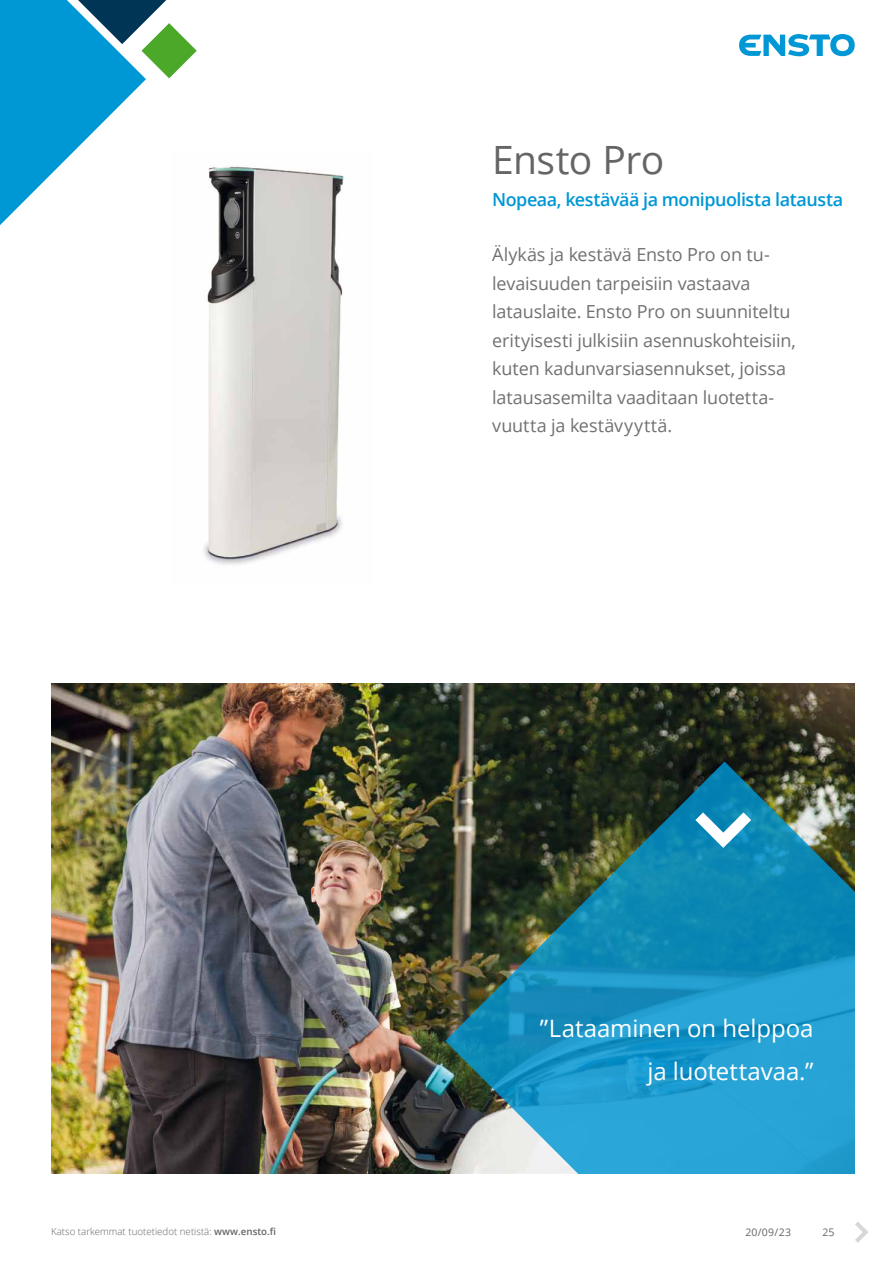
<style>
.page{position:relative;width:893px;height:1263px;background:#fff}
.page>*{position:absolute;margin:0;border:0;box-sizing:border-box;transform-origin:0 0}
.t1{font:39px "Open Sans";letter-spacing:-.015em;color:#646567}
.t2{font:24px/43.5px "Open Sans";letter-spacing:-.005em;color:#fff;text-align:right}
.t3{font:18px/28.5px "Open Sans";letter-spacing:-.01em;color:#707172}
.t4{font:600 18px "Open Sans";letter-spacing:-.03em;color:#0097d5}
.t5{font:10.5px "Open Sans";letter-spacing:.025em;color:#646567}
.t6{font:300 9.75px "Open Sans";color:#646567}
.s1{font-weight:600}
</style>
<div class="page">
<svg style="left:739px;top:34px;width:116px;height:22px"></svg>
<svg style="left:855px;top:1222px;width:13px;height:21px"></svg>
<svg style="left:0;top:0;width:197px;height:225px"></svg>
<img style="left:51px;top:683px;width:804px;height:491px">
<svg style="left:445px;top:761px;width:410px;height:413px;background:#297a91"></svg>
<svg style="left:695px;top:812px;width:56px;height:36px"></svg>
<img style="left:172px;top:152px;width:172px;height:413px">
<h1 class="t1" style="left:492px;top:133px;width:174px">Ensto Pro</h1>
<p class="t4" style="left:492px;top:187px;width:353px">Nopeaa, kestävää ja monipuolista latausta</p>
<p class="t3" style="left:492px;top:240px;width:305px">Älykäs ja kestävä Ensto Pro on tu&shy;levaisuuden tarpeisiin vastaava latauslaite. Ensto Pro on suunniteltu erityisesti julkisiin asennuskohteisiin, kuten kadunvarsiasennukset, joissa latausasemilta vaaditaan luotetta&shy;vuutta ja kestävyyttä.</p>
<h2 class="t2" style="left:540px;top:1005px;width:275px">”Lataaminen on helppoa ja luotettavaa.”</h2>
<p class="t6" style="left:51px;top:1225px;width:227px">Katso tarkemmat tuotetiedot netistä: <span class="s1">www.ensto.fi</span></p>
<p class="t5" style="left:745px;top:1225px;width:47px">20/09/23</p>
<p class="t5" style="left:822px;top:1225px;width:14px">25</p>
</div>
